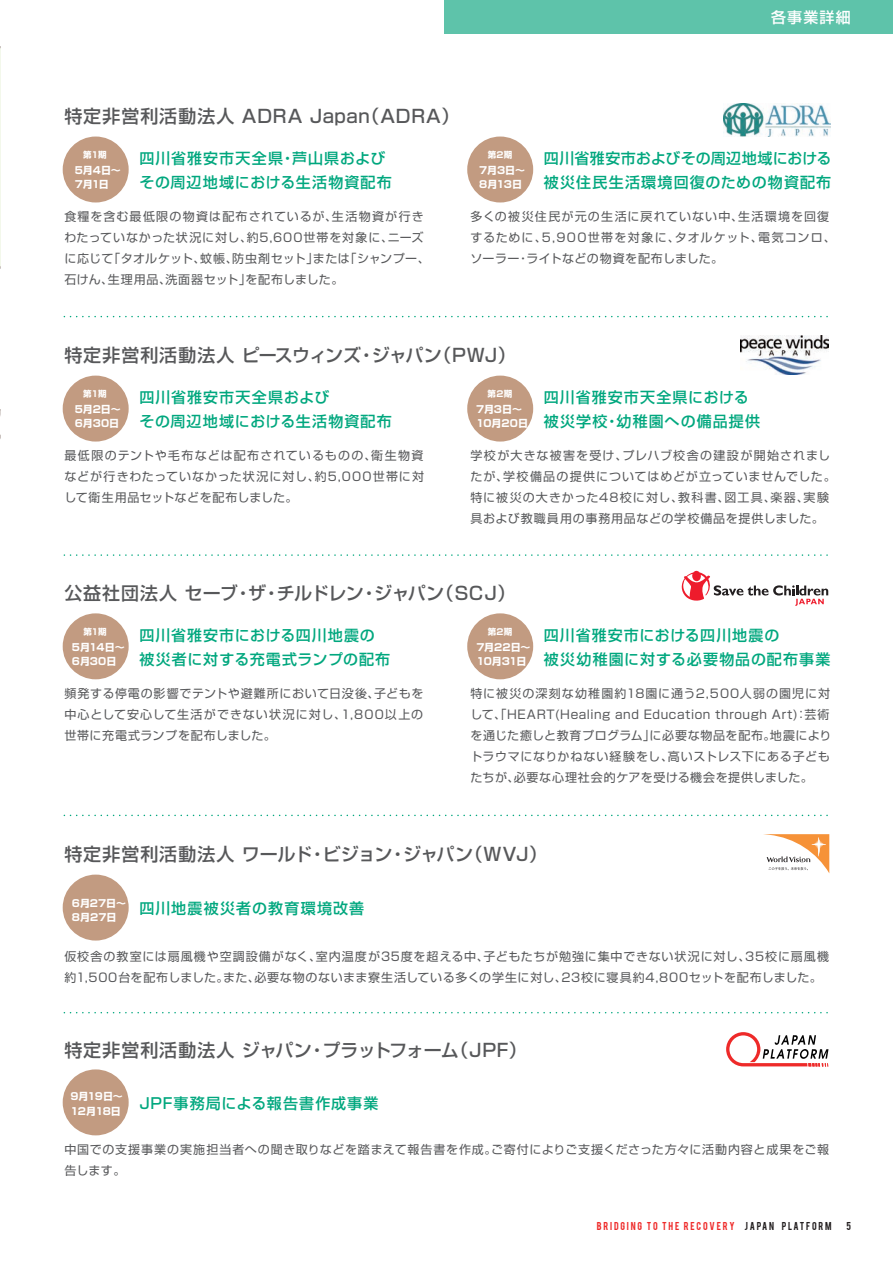
<style>
.page{position:relative;width:893px;height:1263px;background:#fff}
.page>*{position:absolute;margin:0;border:0;box-sizing:border-box;transform-origin:0 0}
.t1{font:500 18px "Shin Go Pro";letter-spacing:.04em;color:#57585a}
.t2{font:500 18px "Shin Go Pro";letter-spacing:.015em;color:#57585a}
.t3{font:500 15px/24px "Shin Go Pro";letter-spacing:.065em;color:#00a77e}
.t4{font:500 15px/24px "Shin Go Pro";letter-spacing:.03em;color:#00a77e}
.t5{font:500 15px "Shin Go Pro";letter-spacing:.08em;color:#fff}
.t6{font:12px/21px "Shin Go Pro";letter-spacing:.065em;color:#57585a}
.t7{font:12px/21px "Shin Go Pro";letter-spacing:.085em;color:#57585a}
.t8{font:700 10.05px/14.2px "Shin Go Pro";letter-spacing:-.005em;color:#fff}
.t9{font:700 10.05px/14.2px "Shin Go Pro";letter-spacing:-.08em;color:#fff}
.t10{font:9px "Bebas";letter-spacing:.2em;color:#ee2a29}
.t11{font:9px "Bebas";color:#231f20}
.t12{font:700 8.55px "Shin Go Pro";letter-spacing:-.005em;color:#fff}
.s1{color:#231f20}
</style>
<div class="page">
<div style="left:445px;top:0;width:448px;height:34px;background:#5ec3aa"></div>
<svg style="left:0;top:46px;width:1px;height:393px"></svg>
<svg style="left:64px;top:316px;width:764px;height:1px"></svg>
<svg style="left:64px;top:554px;width:764px;height:2px"></svg>
<svg style="left:64px;top:1012px;width:764px;height:1px"></svg>
<svg style="left:64px;top:815px;width:764px;height:1px"></svg>
<div style="left:63px;top:137px;width:66px;height:65px;background:#c29b81;border-radius:50%"></div>
<div style="left:467px;top:137px;width:66px;height:65px;background:#c29b81;border-radius:50%"></div>
<img style="left:723px;top:104px;width:107px;height:32px">
<div style="left:63px;top:376px;width:66px;height:66px;background:#c29b81;border-radius:50%"></div>
<div style="left:467px;top:376px;width:66px;height:66px;background:#c29b81;border-radius:50%"></div>
<div style="left:63px;top:613px;width:66px;height:66px;background:#c29b81;border-radius:50%"></div>
<div style="left:467px;top:613px;width:66px;height:66px;background:#c29b81;border-radius:50%"></div>
<svg style="left:682px;top:571px;width:146px;height:35px"></svg>
<div style="left:63px;top:1069px;width:66px;height:66px;background:#c29b81;border-radius:50%"></div>
<div style="left:63px;top:874px;width:66px;height:66px;background:#c29b81;border-radius:50%"></div>
<svg style="left:763px;top:834px;width:66px;height:39px"></svg>
<img style="left:740px;top:335px;width:89px;height:40px">
<svg style="left:726px;top:1032px;width:102px;height:34px"></svg>
<p class="t1" style="left:64px;top:101px;width:397px">特定非営利活動法人 ADRA Japan（ADRA）</p>
<p class="t5" style="left:771px;top:5px;width:81px">各事業詳細</p>
<p class="t12" style="left:83px;top:148px;width:25px">第1期</p>
<p class="t8" style="left:75px;top:162px;width:48px">5月4日～<br>7月1日</p>
<p class="t12" style="left:488px;top:148px;width:26px">第2期</p>
<p class="t8" style="left:479px;top:162px;width:47px">7月3日～<br>8月13日</p>
<p class="t3" style="left:139px;top:145px;width:254px">四川省雅安市天全県・芦山県およびその周辺地域における生活物資配布</p>
<p class="t4" style="left:544px;top:145px;width:289px">四川省雅安市およびその周辺地域における被災住民生活環境回復のための物資配布</p>
<p class="t6" style="left:64px;top:205px;width:367px">食糧を含む最低限の物資は配布されているが、生活物資が行きわたっていなかった状況に対し、約5,600世帯を対象に、ニーズに応じて「タオルケット、蚊帳、防虫剤セット」または「シャンプー、石けん、生理用品、洗面器セット」を配布しました。</p>
<p class="t7" style="left:470px;top:205px;width:367px">多くの被災住民が元の生活に戻れていない中、生活環境を回復するために、5,900世帯を対象に、タオルケット、電気コンロ、ソーラー・ライトなどの物資を配布しました。</p>
<p class="t1" style="left:64px;top:340px;width:453px">特定非営利活動法人 ピースウィンズ・ジャパン（PWJ）</p>
<p class="t12" style="left:83px;top:387px;width:25px">第1期</p>
<p class="t8" style="left:75px;top:401px;width:48px">5月2日～<br>6月30日</p>
<p class="t12" style="left:488px;top:387px;width:26px">第2期</p>
<p class="t8" style="left:476px;top:401px;width:53px">7月3日～<br>10月20日</p>
<p class="t3" style="left:139px;top:384px;width:254px">四川省雅安市天全県および<br>その周辺地域における生活物資配布</p>
<p class="t3" style="left:544px;top:384px;width:218px">四川省雅安市天全県における被災学校・幼稚園への備品提供</p>
<p class="t6" style="left:64px;top:444px;width:361px;text-align:justify">最低限のテントや毛布などは配布されているものの、衛生物資などが行きわたっていなかった状況に対し、約5,000世帯に対して衛生用品セットなどを配布しました。</p>
<p class="t7" style="left:470px;top:444px;width:367px">学校が大きな被害を受け、プレハブ校舎の建設が開始されましたが、学校備品の提供についてはめどが立っていませんでした。特に被災の大きかった48校に対し、教科書、図工具、楽器、実験具および教職員用の事務用品などの学校備品を提供しました。</p>
<p class="t2" style="left:64px;top:578px;width:453px">公益社団法人 セーブ・ザ・チルドレン・ジャパン（SCJ）</p>
<p class="t12" style="left:83px;top:625px;width:25px">第1期</p>
<p class="t8" style="left:72px;top:639px;width:54px">5月14日～<br>6月30日</p>
<p class="t12" style="left:488px;top:625px;width:26px">第2期</p>
<p class="t8" style="left:476px;top:639px;width:56px">7月22日～<br>10月31日</p>
<p class="t3" style="left:139px;top:622px;width:252px">四川省雅安市における四川地震の被災者に対する充電式ランプの配布</p>
<p class="t3" style="left:544px;top:622px;width:288px">四川省雅安市における四川地震の<br>被災幼稚園に対する必要物品の配布事業</p>
<p class="t6" style="left:64px;top:681px;width:361px;text-align:justify">頻発する停電の影響でテントや避難所において日没後、子どもを中心として安心して生活ができない状況に対し、1,800以上の世帯に充電式ランプを配布しました。</p>
<p class="t6" style="left:470px;top:681px;width:363px">特に被災の深刻な幼稚園約18園に通う2,500人弱の園児に対して、「HEART(Healing and Education through Art)：芸術を通じた癒しと教育プログラム」に必要な物品を配布。地震によりトラウマになりかねない経験をし、高いストレス下にある子どもたちが、必要な心理社会的ケアを受ける機会を提供しました。</p>
<p class="t1" style="left:64px;top:839px;width:484px">特定非営利活動法人 ワールド・ビジョン・ジャパン（WVJ）</p>
<p class="t8" style="left:72px;top:894px;width:56px">6月27日～<br>8月27日</p>
<p class="t3" style="left:139px;top:895px;width:226px">四川地震被災者の教育環境改善</p>
<p class="t6" style="left:64px;top:944px;width:766px">仮校舎の教室には扇風機や空調設備がなく、室内温度が35度を超える中、子どもたちが勉強に集中できない状況に対し、35校に扇風機約1,500台を配布しました。また、必要な物のないまま寮生活している多くの学生に対し、23校に寝具約4,800セットを配布しました。</p>
<p class="t1" style="left:64px;top:1035px;width:464px">特定非営利活動法人 ジャパン・プラットフォーム（JPF）</p>
<p class="t9" style="left:70px;top:1088px;width:54px">9月19日～<br>12月18日</p>
<p class="t3" style="left:139px;top:1090px;width:241px">JPF事務局による報告書作成事業</p>
<p class="t6" style="left:64px;top:1137px;width:766px">中国での支援事業の実施担当者への聞き取りなどを踏まえて報告書を作成。ご寄付によりご支援くださった方々に活動内容と成果をご報告します。</p>
<p class="t10" style="left:597px;top:1219px;width:236px">BRIDGING TO THE RECOVERY <span class="s1">JAPAN PLATFORM</span></p>
<p class="t11" style="left:846px;top:1219px;width:6px">5</p>
</div>
